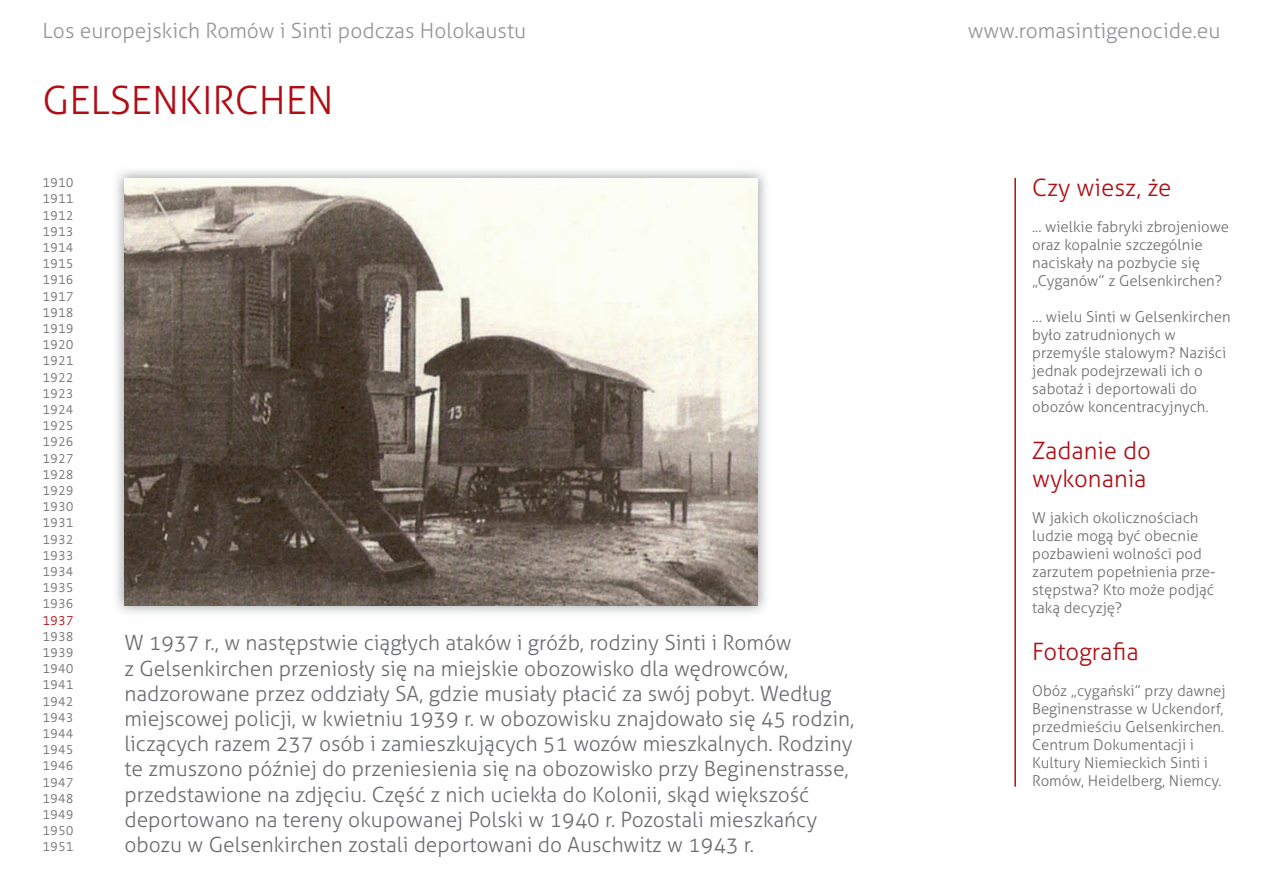
<style>
.page{position:relative;width:1263px;height:893px;background:#fff}
.page>*{position:absolute;margin:0;border:0;box-sizing:border-box;transform-origin:0 0}
.t1{font:300 39px "Aller";color:#b00d15}
.t2{font:300 24px/28.8px "Aller";color:#b00d15}
.t3{font:300 21px/25.2px "Aller";color:#6c6d70}
.t4{font:300 21px "Aller";color:#939598}
.t5{font:300 15px/18px "Aller";color:#6c6d70}
.t6{font:300 13.5px/16.2px "Strada TF";color:#6c6d70;text-align:justify}
.t7{font:300 13.5px "Strada TF";color:#b00d15}
</style>
<div class="page">
<img style="left:116px;top:170px;width:650px;height:443px">
<img style="left:124px;top:178px;width:634px;height:427px">
<hr style="left:1014px;top:178px;width:2px;height:609px;background:#b00d15">
<p class="t4" style="left:43px;top:18px;width:485px">Los europejskich Romów i Sinti podczas Holokaustu</p>
<p class="t4" style="left:968px;top:18px;width:254px">www.romasintigenocide.eu</p>
<h1 class="t1" style="left:43px;top:76px;width:293px">GELSENKIRCHEN</h1>
<p class="t6" style="left:43px;top:175px;width:33px">1910<br>1911<br>1912<br>1913<br>1914<br>1915<br>1916<br>1917<br>1918<br>1919<br>1920<br>1921<br>1922<br>1923<br>1924<br>1925<br>1926<br>1927<br>1928<br>1929<br>1930<br>1931<br>1932<br>1933<br>1934<br>1935<br>1936</p>
<p class="t7" style="left:43px;top:613px;width:33px">1937</p>
<p class="t6" style="left:43px;top:628px;width:33px">1938<br>1939<br>1940<br>1941<br>1942<br>1943<br>1944<br>1945<br>1946<br>1947<br>1948<br>1949<br>1950<br>1951</p>
<p class="t3" style="left:124px;top:630px;width:732px">W 1937 r., w następstwie ciągłych ataków i gróźb, rodziny Sinti i Romów<br>z Gelsenkirchen przeniosły się na miejskie obozowisko dla wędrowców, nadzorowane przez oddziały SA, gdzie musiały płacić za swój pobyt. Według miejscowej policji, w kwietniu 1939 r. w obozowisku znajdowało się 45 rodzin, liczących razem 237 osób i zamieszkujących 51 wozów mieszkalnych. Rodziny te zmuszono później do przeniesienia się na obozowisko przy Beginenstrasse, przedstawione na zdjęciu. Część z nich uciekła do Kolonii, skąd większość deportowano na tereny okupowanej Polski w 1940 r. Pozostali mieszkańcy obozu w Gelsenkirchen zostali deportowani do Auschwitz w 1943 r.</p>
<p class="t2" style="left:1032px;top:173px;width:141px">Czy wiesz, że</p>
<p class="t5" style="left:1032px;top:217px;width:198px">... wielkie fabryki zbrojeniowe oraz kopalnie szczególnie naciskały na pozbycie się „Cyganów” z Gelsenkirchen?</p>
<p class="t5" style="left:1032px;top:307px;width:200px">… wielu Sinti w Gelsenkirchen było zatrudnionych w przemyśle stalowym? Naziści jednak podejrzewali ich o sabotaż i deportowali do obozów koncentracyjnych.</p>
<p class="t2" style="left:1032px;top:436px;width:120px">Zadanie do wykonania</p>
<p class="t5" style="left:1032px;top:509px;width:185px">W jakich okolicznościach ludzie mogą być obecnie pozbawieni wolności pod zarzutem popełnienia prze&shy;stępstwa? Kto może podjąć taką decyzję?</p>
<p class="t2" style="left:1032px;top:637px;width:108px">Fotografia</p>
<p class="t5" style="left:1032px;top:682px;width:195px">Obóz „cygański” przy dawnej<br>Beginenstrasse w Uckendorf, przedmieściu Gelsenkirchen.<br>Centrum Dokumentacji i<br>Kultury Niemieckich Sinti i<br>Romów, Heidelberg, Niemcy.</p>
</div>
